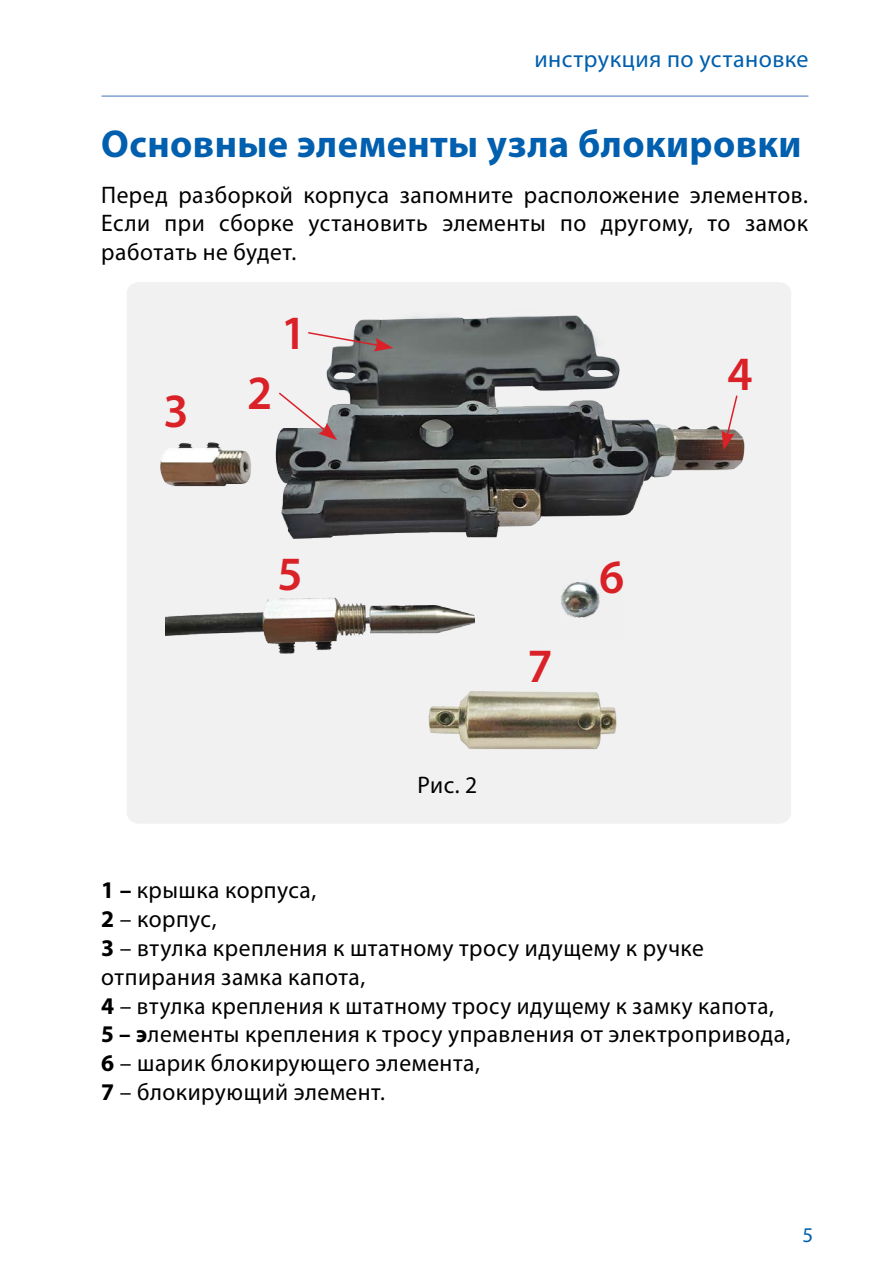
<style>
.page{position:relative;width:893px;height:1276px;background:#fff}
.page>*{position:absolute;margin:0;border:0;box-sizing:border-box;transform-origin:0 0}
.t1{font:600 48px "Myriad Pro";color:#da2128}
.t2{font:700 39px "Myriad Pro";letter-spacing:.01em;color:#005fae}
.t3{font:24px/28.8px "Myriad Pro";letter-spacing:.025em;color:#000;text-align:justify}
.t4{font:24px "Myriad Pro";letter-spacing:.02em;color:#005fae}
.t5{font:21px "Myriad Pro";color:#005fae}
.s1{font-weight:700}
</style>
<div class="page">
<hr style="left:102px;top:95px;width:706px;height:2px;background:#80a0d3">
<div style="left:127px;top:282px;width:664px;height:541px;background:#f1f1f2"></div>
<img style="left:166px;top:592px;width:357px;height:74px">
<img style="left:131px;top:301px;width:660px;height:239px">
<img style="left:378px;top:682px;width:291px;height:87px">
<img style="left:541px;top:559px;width:84px;height:87px">
<svg style="left:306px;top:331px;width:87px;height:20px"></svg>
<svg style="left:277px;top:391px;width:60px;height:49px"></svg>
<svg style="left:721px;top:394px;width:18px;height:56px"></svg>
<p class="t4" style="left:534px;top:44px;width:276px">инструкция по установке</p>
<h2 class="t2" style="left:101px;top:118px;width:702px">Основные элементы узла блокировки</h2>
<p class="t3" style="left:101px;top:180px;width:708px">Перед разборкой корпуса запомните расположение элементов.<br>Если при сборке установить элементы по другому, то замок работать не будет.</p>
<h1 class="t1" style="left:164px;top:381px;width:27px">3</h1>
<h1 class="t1" style="left:247px;top:362px;width:27px">2</h1>
<h1 class="t1" style="left:281px;top:302px;width:27px">1</h1>
<h1 class="t1" style="left:278px;top:543px;width:27px">5</h1>
<h1 class="t1" style="left:599px;top:546px;width:27px">6</h1>
<p class="t3" style="left:417px;top:770px;width:61px">Рис. 2</p>
<h1 class="t1" style="left:528px;top:636px;width:27px">7</h1>
<h1 class="t1" style="left:727px;top:344px;width:27px">4</h1>
<p class="t3" style="left:101px;top:875px;width:691px;text-align:left"><span class="s1">1 –</span> крышка корпуса,<br><span class="s1">2</span> – корпус,<br><span class="s1">3</span> – втулка крепления к штатному тросу идущему к ручке отпирания замка капота,<br><span class="s1">4</span> – втулка крепления к штатному тросу идущему к замку капота, <span class="s1">5 – э</span>лементы крепления к тросу управления от электропривода, <span class="s1">6</span> – шарик блокирующего элемента,<br><span class="s1">7</span> – блокирующий элемент.</p>
<p class="t5" style="left:802px;top:1221px;width:12px">5</p>
</div>
